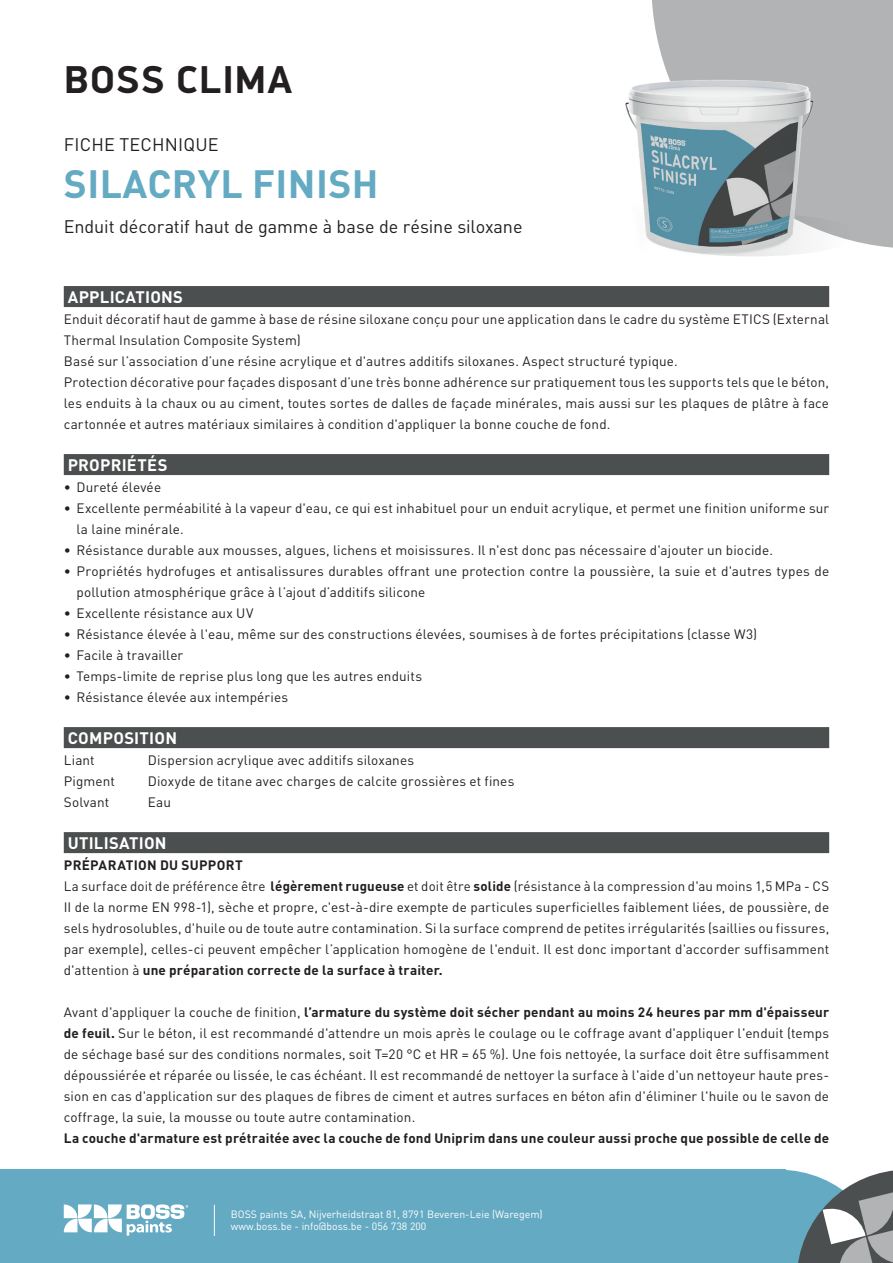
<style>
.page{position:relative;width:893px;height:1263px;background:#fff}
.page>*{position:absolute;margin:0;border:0;box-sizing:border-box;transform-origin:0 0}
.t1{font:700 39px "DINOT";letter-spacing:.01em;color:#64aac2}
._3_BROOD{font:700 39px "PFDIN Display Pro";letter-spacing:.035em;color:#231f20}
.inleiding{font:18px "DINOT";color:#231f20}
.Tussentitel_1{font:700 16.5px "DINOT";letter-spacing:.015em;color:#fff}
.brood{font:13.5px/21px "DINOT";letter-spacing:.01em;color:#231f20}
.brood-2{font:700 13.5px "DINOT";letter-spacing:.015em;color:#231f20}
.Tussentitel_2{font:700 13.5px "DINOT";letter-spacing:.025em;color:#231f20}
.t2{font:10.5px/12.6px "DINOT";color:#fff}
.s1{font-weight:700}
</style>
<div class="page">
<div style="left:0;top:1170px;width:785px;height:93px;background:#64aac2"></div>
<svg style="left:785px;top:1170px;width:108px;height:93px"></svg>
<hr style="left:214px;top:1205px;width:1px;height:31px;background:#fff">
<svg style="left:64px;top:1204px;width:124px;height:31px"></svg>
<div style="left:652px;top:0;width:241px;height:248px;background:#b1b3b4"></div>
<div style="left:64px;top:286px;width:765px;height:21px;background:#4c4f4f"></div>
<div style="left:64px;top:454px;width:765px;height:21px;background:#4c4f4f"></div>
<div style="left:64px;top:727px;width:765px;height:21px;background:#4c4f4f"></div>
<div style="left:64px;top:832px;width:765px;height:21px;background:#4c4f4f"></div>
<img style="left:625px;top:59px;width:225px;height:197px">
<p class="_3_BROOD" style="left:64px;top:56px;width:230px">BOSS CLIMA</p>
<p class="inleiding" style="left:64px;top:133px;width:156px">FICHE TECHNIQUE</p>
<p class="t1" style="left:64px;top:158px;width:316px">SILACRYL FINISH</p>
<p class="inleiding" style="left:64px;top:215px;width:460px">Enduit décoratif haut de gamme à base de résine siloxane</p>
<p class="Tussentitel_1" style="left:68px;top:286px;width:117px">APPLICATIONS</p>
<p class="brood" style="left:64px;top:308px;width:767px">Enduit décoratif haut de gamme à base de résine siloxane conçu pour une application dans le cadre du système ETICS (External<br>Thermal Insulation Composite System)</p>
<p class="brood" style="left:64px;top:350px;width:615px">Basé sur l’association d’une résine acrylique et d'autres additifs siloxanes. Aspect structuré typique.</p>
<p class="brood" style="left:64px;top:371px;width:767px;text-align:justify">Protection décorative pour façades disposant d’une très bonne adhérence sur pratiquement tous les supports tels que le béton, les enduits à la chaux ou au ciment, toutes sortes de dalles de façade minérales, mais aussi sur les plaques de plâtre à face cartonnée et autres matériaux similaires à condition d'appliquer la bonne couche de fond.</p>
<p class="Tussentitel_1" style="left:68px;top:454px;width:101px">PROPRIÉTÉS</p>
<p class="brood" style="left:64px;top:476px;width:99px">• Dureté élevée</p>
<p class="brood" style="left:77px;top:497px;width:754px;text-indent:-13px">• Excellente perméabilité à la vapeur d'eau, ce qui est inhabituel pour un enduit acrylique, et permet une finition uniforme sur la laine minérale.</p>
<p class="brood" style="left:64px;top:539px;width:711px">• Résistance durable aux mousses, algues, lichens et moisissures. Il n'est donc pas nécessaire d'ajouter un biocide.</p>
<p class="brood" style="left:77px;top:560px;width:754px;text-indent:-13px">• Propriétés hydrofuges et antisalissures durables offrant une protection contre la poussière, la suie et d'autres types de pollution atmosphérique grâce à l’ajout d’additifs silicone</p>
<p class="brood" style="left:64px;top:602px;width:191px">• Excellente résistance aux UV</p>
<p class="brood" style="left:64px;top:623px;width:695px">• Résistance élevée à l'eau, même sur des constructions élevées, soumises à de fortes précipitations (classe W3)</p>
<p class="brood" style="left:64px;top:644px;width:121px">• Facile à travailler</p>
<p class="brood" style="left:64px;top:665px;width:360px">• Temps-limite de reprise plus long que les autres enduits</p>
<p class="brood" style="left:64px;top:686px;width:226px">• Résistance élevée aux intempéries</p>
<p class="Tussentitel_1" style="left:68px;top:727px;width:111px">COMPOSITION</p>
<p class="brood" style="left:64px;top:749px;width:32px">Liant</p>
<p class="brood" style="left:148px;top:749px;width:268px">Dispersion acrylique avec additifs siloxanes</p>
<p class="brood" style="left:64px;top:770px;width:53px">Pigment</p>
<p class="brood" style="left:148px;top:770px;width:368px">Dioxyde de titane avec charges de calcite grossières et fines</p>
<p class="brood" style="left:64px;top:791px;width:47px">Solvant</p>
<p class="brood" style="left:148px;top:791px;width:25px">Eau</p>
<p class="Tussentitel_1" style="left:68px;top:832px;width:100px">UTILISATION</p>
<p class="Tussentitel_2" style="left:64px;top:856px;width:180px">PRÉPARATION DU SUPPORT</p>
<p class="brood" style="left:64px;top:875px;width:767px;text-align:justify">La surface doit de préférence être <span class="s1">légèrement rugueuse</span> et doit être <span class="s1">solide</span> (résistance à la compression d'au moins 1,5 MPa - CS II de la norme EN 998-1), sèche et propre, c'est-à-dire exempte de particules superficielles faiblement liées, de poussière, de sels hydrosolubles, d'huile ou de toute autre contamination. Si la surface comprend de petites irrégularités (saillies ou fissures, par exemple), celles-ci peuvent empêcher l’application homogène de l'enduit. Il est donc important d'accorder suffisamment d'attention à <span class="s1">une préparation correcte de la surface à traiter.</span></p>
<p class="brood" style="left:64px;top:1001px;width:767px;text-align:justify">Avant d'appliquer la couche de finition, <span class="s1">l’armature du système doit sécher pendant au moins 24 heures par mm d'épaisseur de feuil.</span> Sur le béton, il est recommandé d'attendre un mois après le coulage ou le coffrage avant d'appliquer l'enduit (temps de séchage basé sur des conditions normales, soit T=20 °C et HR = 65 %). Une fois nettoyée, la surface doit être suffisamment dépoussiérée et réparée ou lissée, le cas échéant. Il est recommandé de nettoyer la surface à l'aide d'un nettoyeur haute pres&shy;sion en cas d'application sur des plaques de fibres de ciment et autres surfaces en béton afin d'éliminer l'huile ou le savon de coffrage, la suie, la mousse ou toute autre contamination.</p>
<p class="brood-2" style="left:64px;top:1129px;width:767px">La couche d'armature est prétraitée avec la couche de fond Uniprim dans une couleur aussi proche que possible de celle de</p>
<p class="t2" style="left:231px;top:1207px;width:313px">BOSS paints SA, Nijverheidstraat 81, 8791 Beveren-Leie (Waregem) www.boss.be - info@boss.be - 056 738 200</p>
</div>
